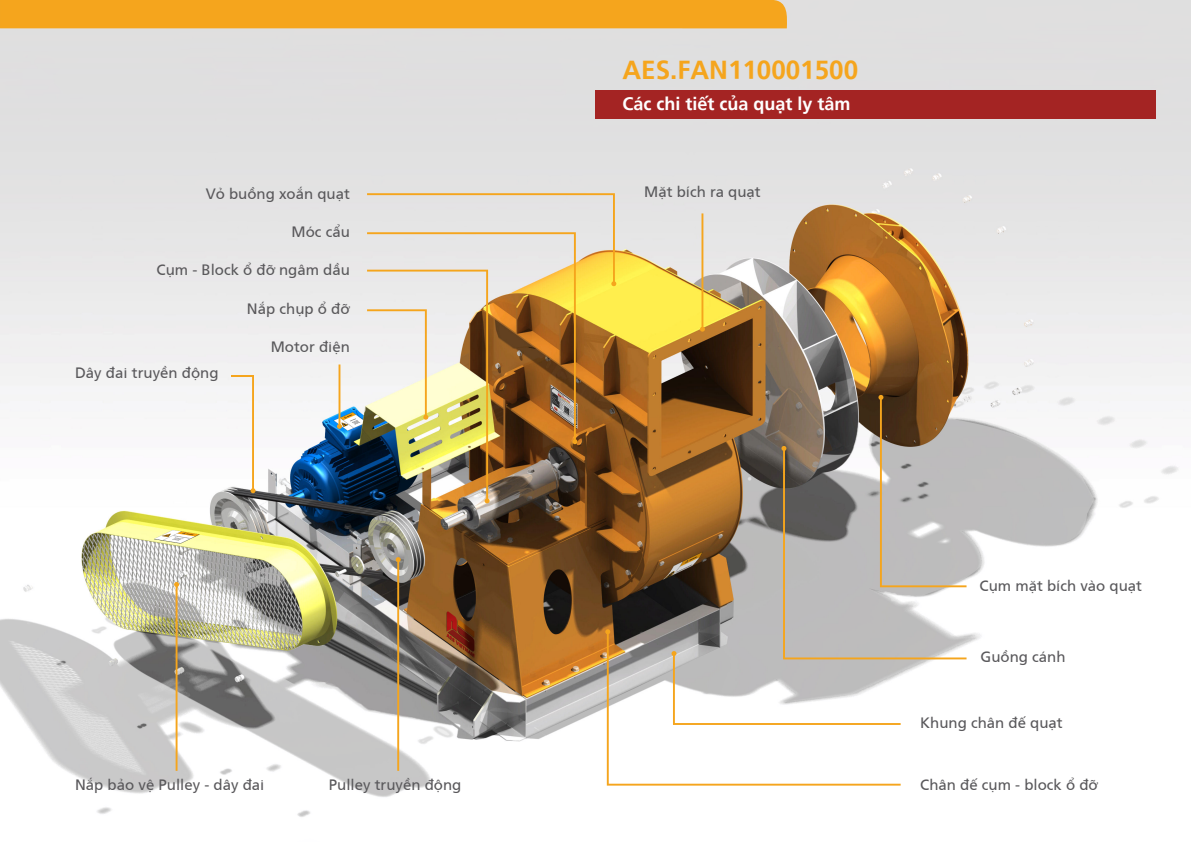
<style>
.page{position:relative;width:1191px;height:842px;background:#fff}
.page>*{position:absolute;margin:0;border:0;box-sizing:border-box;transform-origin:0 0}
.t1{font:700 26px "Frutiger";color:#f5a51d}
.t2{font:700 18px "Frutiger";color:#fff}
.t3{font:15px "Frutiger";color:#59585b}
</style>
<div class="page">
<img style="left:0;top:0;width:1191px;height:817px">
<div style="left:595px;top:90px;width:561px;height:28px;background:#a42423"></div>
<div style="left:0;top:0;width:788px;height:28px;background:#f5a51d"></div>
<svg style="left:337px;top:364px;width:5px;height:65px"></svg>
<svg style="left:232px;top:375px;width:23px;height:118px"></svg>
<svg style="left:174px;top:582px;width:5px;height:189px"></svg>
<svg style="left:396px;top:557px;width:5px;height:214px"></svg>
<svg style="left:367px;top:193px;width:249px;height:311px;background:#a8946f"></svg>
<svg style="left:367px;top:232px;width:210px;height:212px;background:#cbb691"></svg>
<svg style="left:700px;top:213px;width:5px;height:119px"></svg>
<svg style="left:671px;top:395px;width:295px;height:330px;background:#a59787"></svg>
<svg style="left:605px;top:629px;width:295px;height:157px"></svg>
<h1 class="t1" style="left:622px;top:50px;width:237px">AES.FAN110001500</h1>
<p class="t3" style="left:206px;top:183px;width:146px">Vỏ buồng xoắn quạt</p>
<p class="t3" style="left:291px;top:221px;width:60px">Móc cẩu</p>
<p class="t3" style="left:156px;top:260px;width:195px">Cụm - Block ổ đỡ ngâm dầu</p>
<p class="t3" style="left:247px;top:298px;width:104px">Nắp chụp ổ đỡ</p>
<p class="t3" style="left:75px;top:363px;width:145px">Dây đai truyền động</p>
<p class="t3" style="left:271px;top:337px;width:81px">Motor điện</p>
<p class="t2" style="left:622px;top:89px;width:230px">Các chi tiết của quạt ly tâm</p>
<p class="t3" style="left:644px;top:181px;width:118px">Mặt bích ra quạt</p>
<p class="t3" style="left:979px;top:575px;width:164px">Cụm mặt bích vào quạt</p>
<p class="t3" style="left:980px;top:646px;width:86px">Guồng cánh</p>
<p class="t3" style="left:920px;top:712px;width:144px">Khung chân đế quạt</p>
<p class="t3" style="left:75px;top:774px;width:191px">Nắp bảo vệ Pulley - dây đai</p>
<p class="t3" style="left:329px;top:774px;width:134px">Pulley truyền động</p>
<p class="t3" style="left:920px;top:774px;width:179px">Chân đế cụm - block ổ đỡ</p>
</div>
